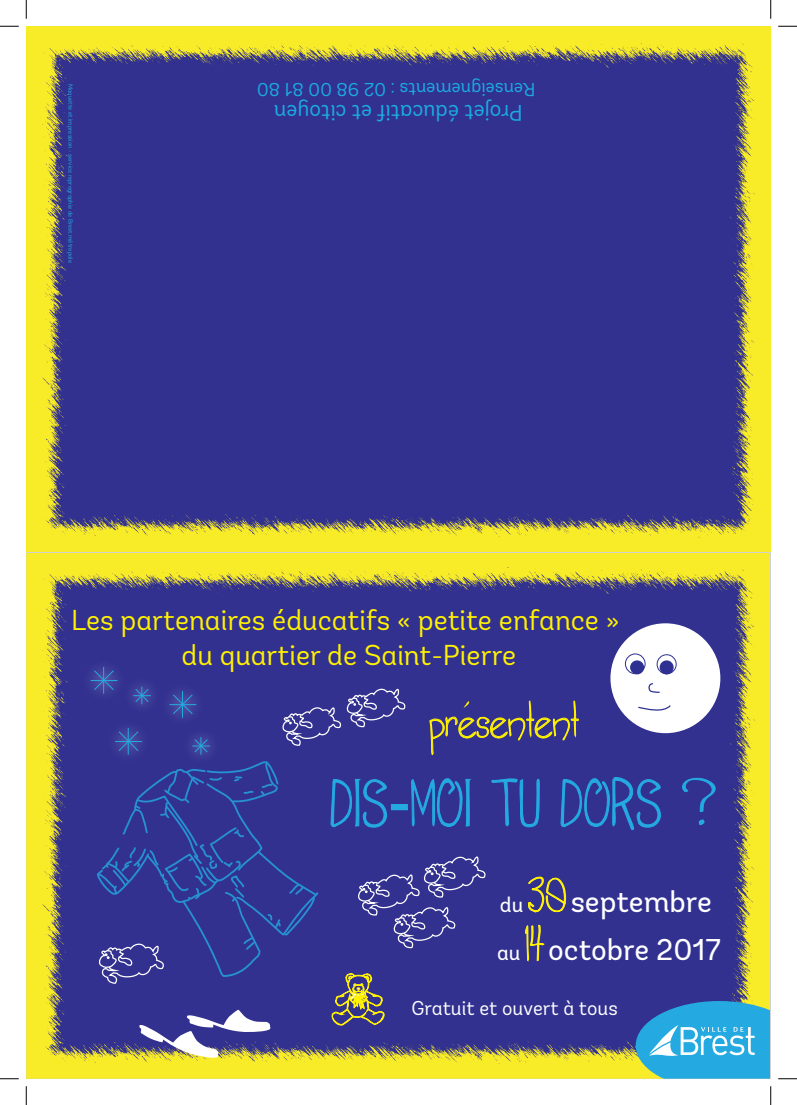
<style>
.page{position:relative;width:797px;height:1105px;background:#fff}
.page>*{position:absolute;margin:0;border:0;box-sizing:border-box;transform-origin:0 0}
.t1{font:66.25px "Bailey";color:#24aae1}
.t2{font:42.5px "Bailey";color:#fff101}
.t3{font:30px "Andes";color:#fff}
.t4{font:28.75px/34.5px "Andes";color:#fff101;text-align:center}
.t5{font:22.5px "Andes";color:#1bace0}
.t6{font:21.25px "Andes";color:#fff}
.t7{font:20px "Andes";color:#fff}
.t8{font:18.75px "Andes";color:#1bace0}
.t9{font:6.25px "Andes";color:#24aae1}
.s1{font-family:"Bailey";font-size:47.5px}
</style>
<div class="page">
<img style="left:26px;top:26px;width:744px;height:1053px">
<div style="left:610px;top:623px;width:110px;height:110px;background:#fff;border-radius:50%"></div>
<svg style="left:625px;top:654px;width:20px;height:20px"></svg>
<div style="left:625px;top:653px;width:20px;height:21px;border:1px solid #2e3092;border-radius:50%"></div>
<svg style="left:657px;top:655px;width:19px;height:19px"></svg>
<div style="left:656px;top:654px;width:20px;height:20px;border:1px solid #2e3092;border-radius:50%"></div>
<div style="left:630px;top:661px;width:13px;height:13px;background:#2e3092;border-radius:50%"></div>
<div style="left:630px;top:660px;width:14px;height:14px;border:1px solid #2e3092;border-radius:50%"></div>
<div style="left:660px;top:661px;width:13px;height:13px;background:#2e3092;border-radius:50%"></div>
<div style="left:659px;top:660px;width:14px;height:14px;border:1px solid #2e3092;border-radius:50%"></div>
<svg style="left:648px;top:683px;width:12px;height:10px"></svg>
<svg style="left:638px;top:705px;width:33px;height:6px"></svg>
<svg style="left:281px;top:629px;width:125px;height:117px;background:#3b3b95"></svg>
<svg style="left:357px;top:854px;width:129px;height:95px;background:#44439a"></svg>
<svg style="left:331px;top:778px;width:56px;height:51px;background:#2f479f"></svg>
<div style="left:391px;top:804px;width:17px;height:6px;border:1px solid #24aae1"></div>
<svg style="left:411px;top:777px;width:60px;height:50px;background:#2e4aa1"></svg>
<svg style="left:491px;top:778px;width:49px;height:52px;background:#2f419a"></svg>
<svg style="left:561px;top:777px;width:100px;height:54px;background:#2f459d"></svg>
<svg style="left:680px;top:777px;width:39px;height:48px;background:#303b97"></svg>
<svg style="left:429px;top:700px;width:150px;height:56px;background:#4b487e"></svg>
<svg style="left:635px;top:1001px;width:135px;height:78px;background:#43abd5"></svg>
<svg style="left:332px;top:973px;width:52px;height:52px;background:#6d6866"></svg>
<svg style="left:139px;top:1009px;width:132px;height:49px"></svg>
<div style="left:72px;top:648px;width:64px;height:65px;background:#323190"></div>
<svg style="left:91px;top:667px;width:26px;height:27px"></svg>
<div style="left:96px;top:709px;width:65px;height:64px;background:#323190"></div>
<svg style="left:115px;top:728px;width:27px;height:27px"></svg>
<div style="left:151px;top:672px;width:64px;height:65px;background:#323190"></div>
<svg style="left:170px;top:691px;width:26px;height:27px"></svg>
<div style="left:114px;top:668px;width:56px;height:55px;background:#323190"></div>
<svg style="left:133px;top:687px;width:18px;height:17px"></svg>
<div style="left:173px;top:718px;width:56px;height:43px;background:#323190"></div>
<svg style="left:192px;top:737px;width:18px;height:18px"></svg>
<svg style="left:510px;top:865px;width:56px;height:97px;background:#484580"></svg>
<hr style="left:26px;top:552px;width:744px;height:1px;background:#d1d2d4">
<hr style="left:770px;top:552px;width:1px;height:527px;background:#d1d2d4">
<svg style="left:97px;top:761px;width:221px;height:223px;background:#323995"></svg>
<svg style="left:0;top:25px;width:19px;height:2px"></svg>
<svg style="left:778px;top:25px;width:19px;height:2px"></svg>
<svg style="left:0;top:1078px;width:19px;height:1px"></svg>
<svg style="left:778px;top:1078px;width:19px;height:1px"></svg>
<svg style="left:25px;top:0;width:2px;height:19px"></svg>
<svg style="left:25px;top:1086px;width:2px;height:19px"></svg>
<svg style="left:770px;top:0;width:1px;height:19px"></svg>
<svg style="left:770px;top:1086px;width:1px;height:19px"></svg>
<p class="t9" style="left:74px;top:84px;width:180px;rotate:90deg">Maquette et impression - service reprographie de Brest métropole</p>
<p class="t8" style="left:535px;top:101px;width:280px;rotate:-180deg">Renseignements : 02 98 00 81 80</p>
<p class="t5" style="left:523px;top:127px;width:250px;rotate:-180deg">Projet éducatif et citoyen</p>
<p class="t4" style="left:71px;top:603px;width:550px">Les partenaires éducatifs « petite enfance » du quartier de Saint-Pierre</p>
<p class="t2" style="left:429px;top:697px;width:151px">presentent</p>
<p class="t1" style="left:329px;top:765px;width:389px">DIS-MOI TU DORS ?</p>
<p class="t3" style="left:527px;top:883px;width:186px"><span class="s1">30</span> septembre</p>
<p class="t6" style="left:500px;top:891px;width:25px">du</p>
<p class="t3" style="left:524px;top:932px;width:198px"><span class="s1">14</span> octobre 2017</p>
<p class="t7" style="left:411px;top:996px;width:208px">Gratuit et ouvert à tous</p>
<p class="t6" style="left:497px;top:940px;width:25px">au</p>
</div>
